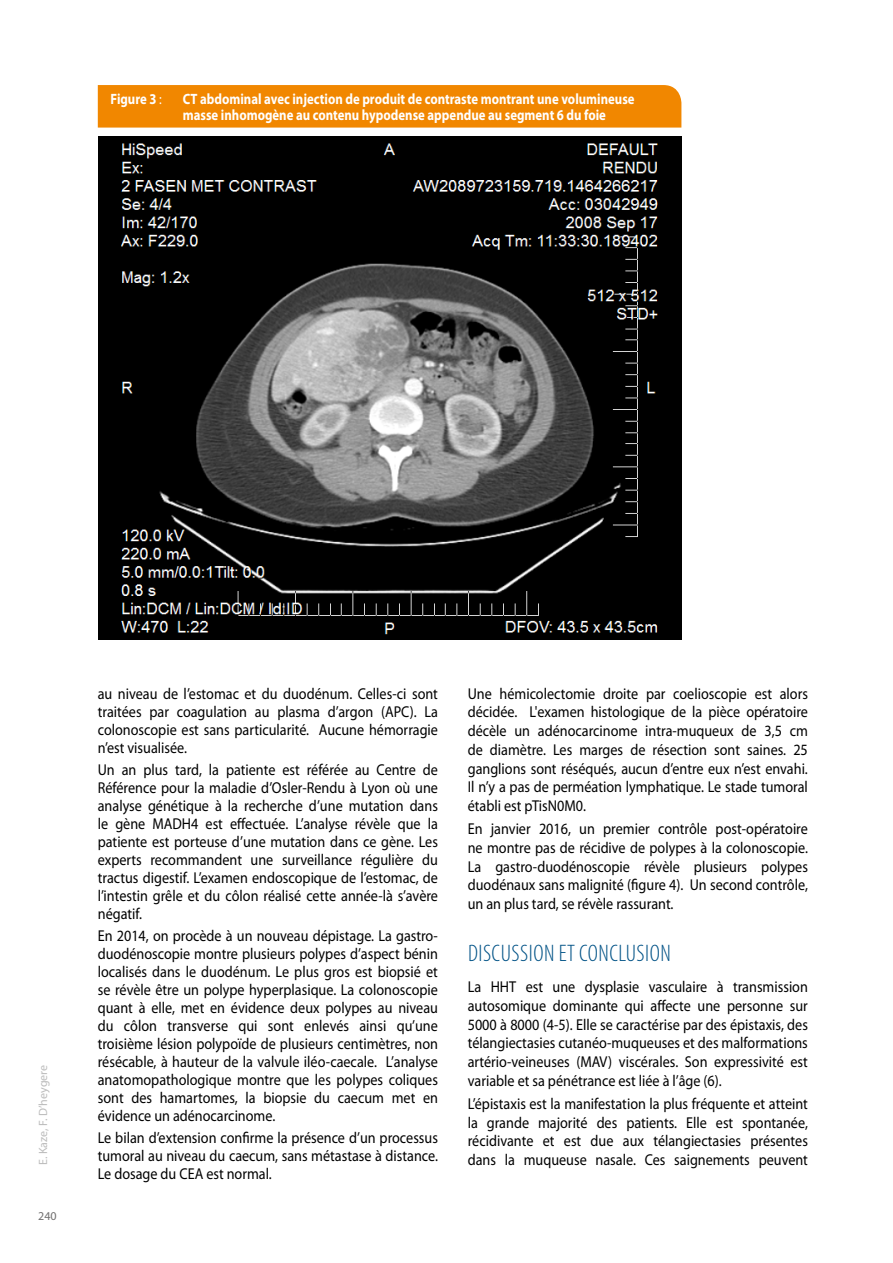
<style>
.page{position:relative;width:893px;height:1263px;background:#fff}
.page>*{position:absolute;margin:0;border:0;box-sizing:border-box;transform-origin:0 0}
.t1{font:300 condensed 24px "Myriad Pro";letter-spacing:.02em;color:#005286}
.t2{font:15.75px/18px "Myriad Pro";color:#000;text-align:justify;scale:.9 1}
.t3{font:700 15px/15.8px "Myriad Pro";color:#fff;scale:.85 1}
.t4{font:12px "Myriad Pro";color:#bcbcbc}
.t5{font:12px "Myriad Pro";color:#706f6f}
.s1{font-weight:400}
</style>
<div class="page">
<div style="left:98px;top:136px;width:583px;height:504px;background:#000"></div>
<img style="left:121px;top:143px;width:537px;height:492px">
<div style="left:98px;top:85px;width:583px;height:43px;background:#f18700"></div>
<p class="t3" style="left:111px;top:91px;width:62px">Figure 3 <span class="s1">:</span></p>
<p class="t3" style="left:183px;top:91px;width:533px">CT abdominal avec injection de produit de contraste montrant une volumineuse masse inhomogène au contenu hypodense appendue au segment 6 du foie</p>
<p class="t4" style="left:36px;top:1165px;width:102px;rotate:-90deg">E. Kaze, F. D’heygere</p>
<p class="t5" style="left:38px;top:1209px;width:20px">240</p>
<p class="t2" style="left:98px;top:684px;width:380px">au niveau de l’estomac et du duodénum. Celles-ci sont traitées par coagulation au plasma d’argon (APC). La colonoscopie est sans particularité. Aucune hémorragie n’est visualisée.</p>
<p class="t2" style="left:98px;top:760px;width:379px">Un an plus tard, la patiente est référée au Centre de Référence pour la maladie d’Osler-Rendu à Lyon où une analyse génétique à la recherche d’une mutation dans le gène MADH4 est effectuée. L’analyse révèle que la patiente est porteuse d’une mutation dans ce gène. Les experts recommandent une surveillance régulière du tractus digestif. L’examen endoscopique de l’estomac, de l’intestin grêle et du côlon réalisé cette année-là s’avère négatif.</p>
<p class="t2" style="left:98px;top:927px;width:379px">En 2014, on procède à un nouveau dépistage. La gastro&shy;duodénoscopie montre plusieurs polypes d’aspect bénin localisés dans le duodénum. Le plus gros est biopsié et se révèle être un polype hyperplasique. La colonoscopie quant à elle, met en évidence deux polypes au niveau du côlon transverse qui sont enlevés ainsi qu’une troisième lésion polypoïde de plusieurs centimètres, non résécable, à hauteur de la valvule iléo-caecale. L’analyse anatomopathologique montre que les polypes coliques sont des hamartomes, la biopsie du caecum met en évidence un adénocarcinome.</p>
<p class="t2" style="left:98px;top:1129px;width:379px">Le bilan d’extension confirme la présence d’un processus tumoral au niveau du caecum, sans métastase à distance.<br>Le dosage du CEA est normal.</p>
<p class="t2" style="left:468px;top:684px;width:379px;line-height:18.8px">Une hémicolectomie droite par coelioscopie est alors décidée. L'examen histologique de la pièce opératoire décèle un adénocarcinome intra-muqueux de 3,5 cm de diamètre. Les marges de résection sont saines. 25 ganglions sont réséqués, aucun d’entre eux n’est envahi.<br>Il n’y a pas de perméation lymphatique. Le stade tumoral établi est pTisN0M0.</p>
<p class="t2" style="left:468px;top:819px;width:379px;line-height:18.8px">En janvier 2016, un premier contrôle post-opératoire ne montre pas de récidive de polypes à la colonoscopie.<br>La gastro-duodénoscopie révèle plusieurs polypes duodénaux sans malignité (figure 4). Un second contrôle, un an plus tard, se révèle rassurant.</p>
<h1 class="t1" style="left:468px;top:940px;width:204px">DISCUSSION ET CONCLUSION</h1>
<p class="t2" style="left:468px;top:977px;width:380px;line-height:18.8px">La HHT est une dysplasie vasculaire à transmission autosomique dominante qui affecte une personne sur 5000 à 8000 (4-5). Elle se caractérise par des épistaxis, des télangiectasies cutanéo-muqueuses et des malformations artério-veineuses (MAV) viscérales. Son expressivité est variable et sa pénétrance est liée à l’âge (6).</p>
<p class="t2" style="left:468px;top:1094px;width:379px;line-height:18.8px">L’épistaxis est la manifestation la plus fréquente et atteint la grande majorité des patients. Elle est spontanée, récidivante et est due aux télangiectasies présentes dans la muqueuse nasale. Ces saignements peuvent</p>
</div>
